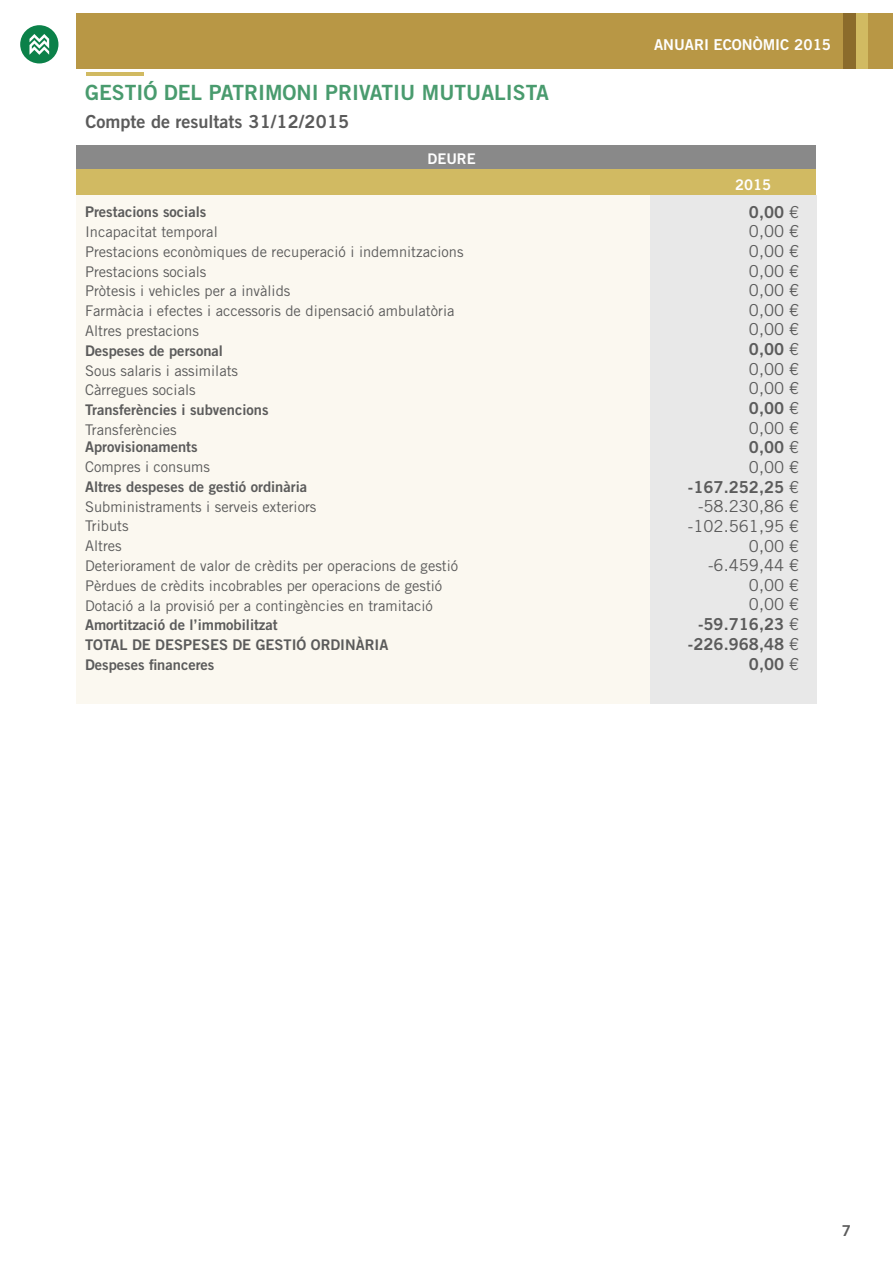
<style>
.page{position:relative;width:893px;height:1263px;background:#fff}
.page>*{position:absolute;margin:0;border:0;box-sizing:border-box;transform-origin:0 0}
.t1{font:21px "Trade Gothic Bold Two";color:#499b6e}
.t2{font:18px "Trade Gothic Bold Two";color:#5b5b5b}
.t3{font:16.5px/19.5px "Trade Gothic";color:#5b5b5b;text-align:justify}
.t4{font:16.5px/20px "Trade Gothic Bold Two";color:#5b5b5b;text-align:right}
.t5{font:15px "Trade Gothic Bold Two";color:#fefefe}
.t6{font:15px "Trade Gothic Bold Two";color:#5b5b5b}
.t7{font:14.7px/19.8px "Trade Gothic LT";color:#5b5b5b}
.t8{font:14.7px/19.8px "Trade Gothic Bold Two";color:#5b5b5b}
.t9{font:14.7px "Trade Gothic Bold Two";color:#fefefe}
.s1{font-family:"Trade Gothic LT"}
</style>
<div class="page">
<div style="left:20px;top:25px;width:38px;height:38px;background:#0b8149;border-radius:50%"></div>
<svg style="left:29px;top:34px;width:20px;height:21px"></svg>
<hr style="left:86px;top:73px;width:58px;height:3px;background:#d1ba62">
<div style="left:77px;top:194px;width:739px;height:509px;background:#fbf8f0"></div>
<div style="left:650px;top:195px;width:167px;height:508px;background:#e8e8e8"></div>
<div style="left:77px;top:145px;width:739px;height:26px;background:#898989"></div>
<div style="left:77px;top:170px;width:739px;height:25px;background:#d1ba62"></div>
<div style="left:77px;top:13px;width:816px;height:56px;background:#b89745"></div>
<div style="left:855px;top:14px;width:13px;height:55px;background:#d1ba62"></div>
<div style="left:843px;top:13px;width:13px;height:55px;background:#8b6b2b"></div>
<h1 class="t1" style="left:85px;top:84px;width:465px">GESTIÓ DEL PATRIMONI PRIVATIU MUTUALISTA</h1>
<p class="t2" style="left:86px;top:114px;width:265px">Compte de resultats 31/12/2015</p>
<p class="t9" style="left:428px;top:153px;width:50px">DEURE</p>
<p class="t8" style="left:85px;top:203px;width:123px">Prestacions socials</p>
<p class="t7" style="left:85px;top:223px;width:380px">Incapacitat temporal<br>Prestacions econòmiques de recuperació i indemnitzacions Prestacions socials<br>Pròtesis i vehicles per a invàlids<br>Farmàcia i efectes i accessoris de dipensació ambulatòria Altres prestacions</p>
<p class="t8" style="left:85px;top:342px;width:140px">Despeses de personal</p>
<p class="t7" style="left:85px;top:362px;width:155px">Sous salaris i assimilats<br>Càrregues socials</p>
<p class="t8" style="left:85px;top:401px;width:185px">Transferències i subvencions</p>
<p class="t7" style="left:85px;top:421px;width:93px">Transferències</p>
<p class="t8" style="left:85px;top:438px;width:114px">Aprovisionaments</p>
<p class="t7" style="left:85px;top:458px;width:126px">Compres i consums</p>
<p class="t8" style="left:85px;top:478px;width:224px">Altres despeses de gestió ordinària</p>
<p class="t7" style="left:85px;top:498px;width:375px">Subministraments i serveis exteriors<br>Tributs<br>Altres<br>Deteriorament de valor de crèdits per operacions de gestió Pèrdues de crèdits incobrables per operacions de gestió Dotació a la provisió per a contingències en tramitació</p>
<p class="t8" style="left:85px;top:616px;width:305px">Amortització de l’immobilitzat<br>TOTAL DE DESPESES DE GESTIÓ ORDINÀRIA<br>Despeses financeres</p>
<p class="t5" style="left:654px;top:39px;width:179px">ANUARI ECONÒMIC 2015</p>
<p class="t9" style="left:735px;top:178px;width:37px">2015</p>
<p class="t4" style="left:749px;top:203px;width:52px">0,00 <span class="s1">€</span></p>
<p class="t3" style="left:749px;top:223px;width:52px">0,00 <span class="s1">€ </span>0,00 <span class="s1">€ </span>0,00 <span class="s1">€ </span>0,00 <span class="s1">€ </span>0,00 <span class="s1">€ </span>0,00 <span class="s1">€</span></p>
<p class="t4" style="left:749px;top:340px;width:52px">0,00 <span class="s1">€</span></p>
<p class="t3" style="left:749px;top:360px;width:52px">0,00 <span class="s1">€<br></span>0,00 <span class="s1">€</span></p>
<p class="t4" style="left:749px;top:399px;width:52px">0,00 <span class="s1">€</span></p>
<p class="t3" style="left:749px;top:419px;width:52px">0,00 <span class="s1">€</span></p>
<p class="t4" style="left:749px;top:439px;width:52px">0,00 <span class="s1">€</span></p>
<p class="t3" style="left:749px;top:459px;width:52px">0,00 <span class="s1">€</span></p>
<p class="t4" style="left:688px;top:478px;width:113px">-167.252,25 <span class="s1">€</span></p>
<p class="t3" style="left:688px;top:498px;width:113px;text-align:right">-58.230,86 <span class="s1">€ </span>-102.561,95 <span class="s1">€<br></span>0,00 <span class="s1">€ </span>-6.459,44 <span class="s1">€<br></span>0,00 <span class="s1">€<br></span>0,00 <span class="s1">€</span></p>
<p class="t4" style="left:688px;top:615px;width:113px">-59.716,23 <span class="s1">€ </span>-226.968,48 <span class="s1">€<br></span>0,00 <span class="s1">€</span></p>
<p class="t6" style="left:842px;top:1224px;width:11px">7</p>
</div>
